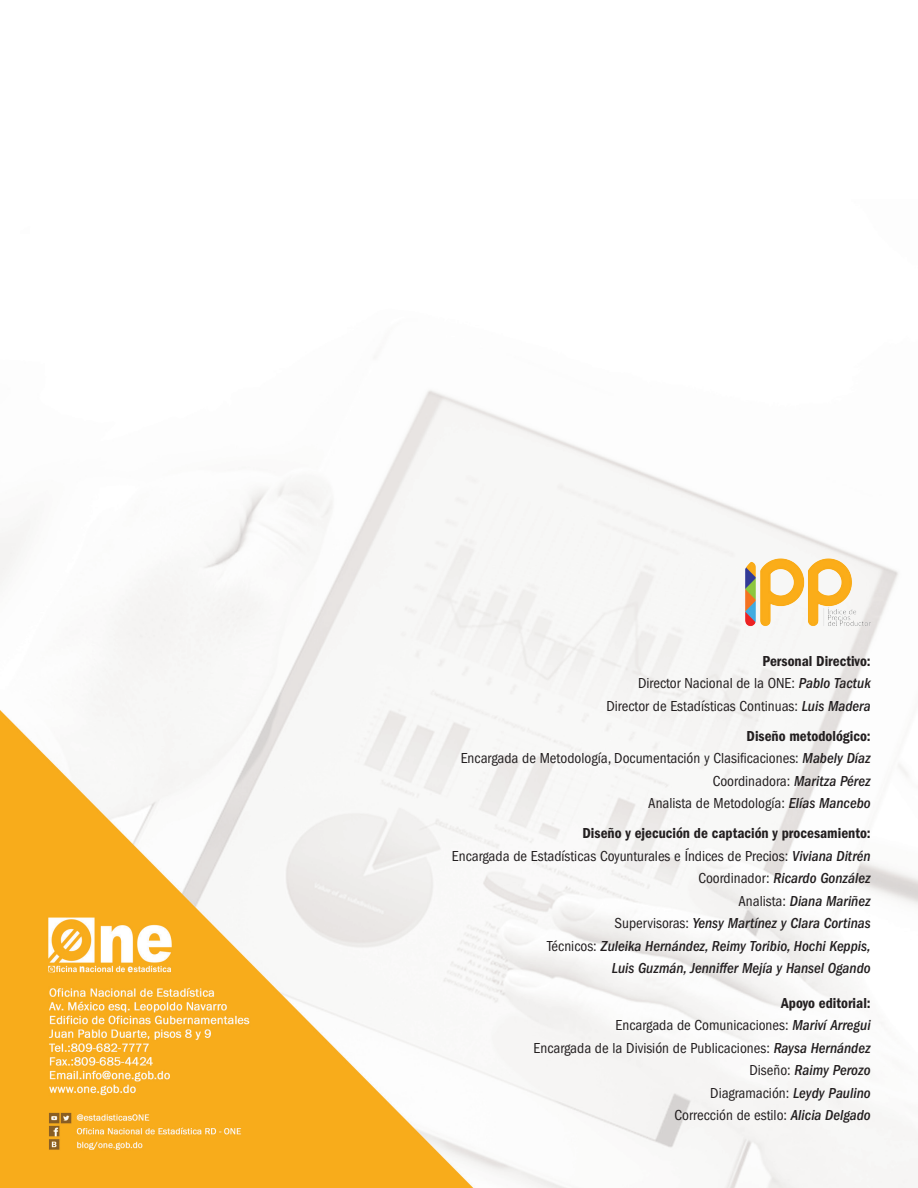
<style>
.page{position:relative;width:918px;height:1188px;background:#fff}
.page>*{position:absolute;margin:0;border:0;box-sizing:border-box;transform-origin:0 0}
.creditos{font:condensed 15px "ITC Franklin Gothic Std";color:#231f20}
.creditos-2{font:italic 500 condensed 15px "ITC Franklin Gothic Std";color:#231f20}
.creditos-3{font:15px "ITC Franklin Gothic Std Dm Cd";color:#231f20}
.s1{font-weight:500;font-style:italic}
.s2{font-weight:400;font-style:normal}
</style>
<div class="page">
<img style="left:0;top:357px;width:918px;height:831px">
<img style="left:746px;top:556px;width:125px;height:77px">
<p class="creditos-3" style="left:763px;top:652px;width:110px">Personal Directivo:</p>
<p class="creditos" style="left:638px;top:675px;width:234px">Director Nacional de la ONE: <span class="s1">Pablo Tactuk</span></p>
<p class="creditos" style="left:606px;top:697px;width:266px">Director de Estadísticas Continuas: <span class="s1">Luis Madera</span></p>
<p class="creditos-3" style="left:747px;top:727px;width:126px">Diseño metodológico:</p>
<p class="creditos" style="left:461px;top:750px;width:412px">Encargada de Metodología, Documentación y Clasificaciones: <span class="s1">Mabely Díaz</span></p>
<p class="creditos" style="left:713px;top:772px;width:160px">Coordinadora: <span class="s1">Maritza Pérez</span></p>
<p class="creditos" style="left:648px;top:795px;width:224px">Analista de Metodología: <span class="s1">Elías Mancebo</span></p>
<p class="creditos-3" style="left:583px;top:825px;width:290px">Diseño y ejecución de captación y procesamiento:</p>
<p class="creditos" style="left:452px;top:847px;width:420px">Encargada de Estadísticas Coyunturales e Índices de Precios: <span class="s1">Viviana Ditrén</span></p>
<p class="creditos-2" style="left:698px;top:870px;width:174px"><span class="s2">Coordinador:</span> Ricardo González</p>
<p class="creditos-2" style="left:739px;top:892px;width:134px"><span class="s2">Analista:</span> Diana Mariñez</p>
<p class="creditos-2" style="left:615px;top:915px;width:258px"><span class="s2">Supervisoras:</span> Yensy Martínez y Clara Cortinas</p>
<p class="creditos-2" style="left:547px;top:937px;width:325px"><span class="s2">Técnicos:</span> Zuleika Hernández, Reimy Toribio, Hochi Keppis,</p>
<p class="creditos-2" style="left:612px;top:960px;width:260px">Luis Guzmán, Jenniffer Mejía y Hansel Ogando</p>
<p class="creditos-3" style="left:781px;top:994px;width:91px">Apoyo editorial:</p>
<p class="creditos" style="left:616px;top:1017px;width:257px">Encargada de Comunicaciones: <span class="s1">Mariví Arregui</span></p>
<p class="creditos" style="left:534px;top:1039px;width:339px">Encargada de la División de Publicaciones: <span class="s1">Raysa Hernández</span></p>
<p class="creditos-2" style="left:750px;top:1062px;width:123px"><span class="s2">Diseño:</span> Raimy Perozo</p>
<p class="creditos" style="left:710px;top:1084px;width:162px">Diagramación: <span class="s1">Leydy Paulino</span></p>
<p class="creditos" style="left:675px;top:1107px;width:198px">Corrección de estilo: <span class="s1">Alicia Delgado</span></p>
</div>
